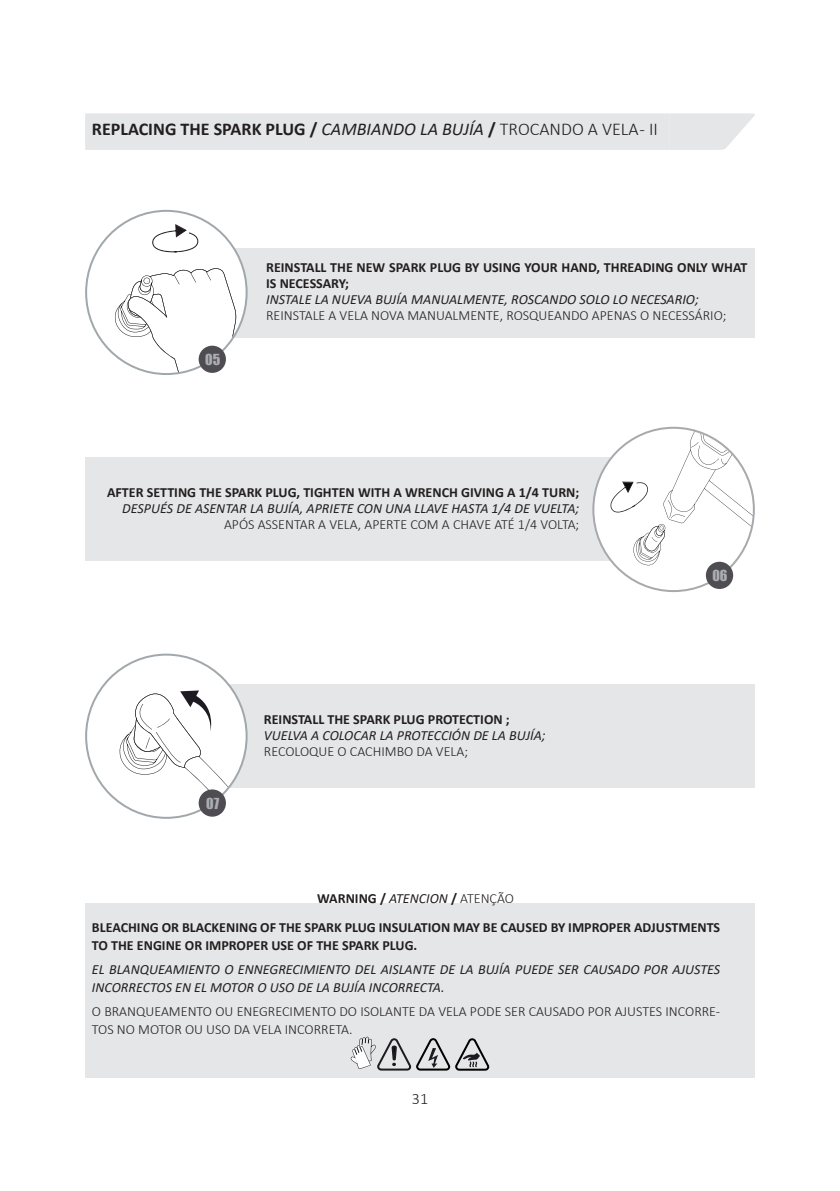
<style>
.page{position:relative;width:840px;height:1191px;background:#fff}
.page>*{position:absolute;margin:0;border:0;box-sizing:border-box;transform-origin:0 0}
.t1{font:700 18px "Calibri";color:#231f20}
.t2{font:300 16px "Calibri";color:#231f20}
.t3{font:700 14px/18px "Calibri";color:#231f20}
.t4{font:italic 14px/18px "Calibri";color:#231f20}
.t5{font:300 14px/18px "Calibri";color:#231f20}
.t6{font:14px "Impact";color:#aaaeb2}
.s1{font-weight:400;font-style:italic}
.s2{font-weight:300}
</style>
<div class="page">
<div style="left:85px;top:903px;width:669px;height:174px;background:#e5e6e7"></div>
<div style="left:85px;top:457px;width:588px;height:104px;background:#e5e6e7"></div>
<div style="left:166px;top:684px;width:588px;height:104px;background:#e5e6e7"></div>
<div style="left:166px;top:248px;width:588px;height:89px;background:#e5e6e7"></div>
<div style="left:85px;top:113px;width:670px;height:37px;background:#e5e6e7"></div>
<svg style="left:85px;top:653px;width:162px;height:166px"></svg>
<svg style="left:592px;top:427px;width:162px;height:165px"></svg>
<svg style="left:85px;top:210px;width:162px;height:165px"></svg>
<div style="left:198px;top:346px;width:28px;height:27px;background:#4f4d52;border-radius:50%"></div>
<div style="left:705px;top:562px;width:27px;height:27px;background:#4f4d52;border-radius:50%"></div>
<div style="left:198px;top:789px;width:28px;height:27px;background:#4f4d52;border-radius:50%"></div>
<svg style="left:350px;top:1036px;width:139px;height:34px"></svg>
<p class="t1" style="left:92px;top:116px;width:567px">REPLACING THE SPARK PLUG / <span class="s1">CAMBIANDO LA BUJÍA</span> / <span class="s2">TROCANDO A VELA - II</span></p>
<p class="t6" style="left:205px;top:349px;width:17px">05</p>
<p class="t3" style="left:266px;top:259px;width:482px;line-height:16px">REINSTALL THE NEW SPARK PLUG BY USING YOUR HAND, THREADING ONLY WHAT<br>IS NECESSARY;</p>
<p class="t4" style="left:266px;top:290px;width:434px">INSTALE LA NUEVA BUJÍA MANUALMENTE, ROSCANDO SOLO LO NECESARIO;</p>
<p class="t5" style="left:266px;top:306px;width:461px">REINSTALE A VELA NOVA MANUALMENTE, ROSQUEANDO APENAS O NECESSÁRIO;</p>
<p class="t3" style="left:107px;top:483px;width:473px">AFTER SETTING THE SPARK PLUG, TIGHTEN WITH A WRENCH GIVING A 1/4 TURN;</p>
<p class="t4" style="left:122px;top:499px;width:458px">DESPUÉS DE ASENTAR LA BUJÍA, APRIETE CON UNA LLAVE HASTA 1/4 DE VUELTA;</p>
<p class="t5" style="left:224px;top:515px;width:356px">APÓS ASSENTAR A VELA, APERTE COM A CHAVE ATÉ 1/4 VOLTA;</p>
<p class="t6" style="left:206px;top:792px;width:14px">07</p>
<p class="t3" style="left:264px;top:710px;width:247px">REINSTALL THE SPARK PLUG PROTECTION ;</p>
<p class="t4" style="left:264px;top:725px;width:283px">VUELVA A COLOCAR LA PROTECCIÓN DE LA BUJÍA;</p>
<p class="t5" style="left:264px;top:742px;width:205px">RECOLOQUE O CACHIMBO DA VELA;</p>
<p class="t3" style="left:317px;top:888px;width:198px">WARNING / <span class="s1">ATENCION</span> / <span class="s2">ATENÇÃO</span></p>
<p class="t6" style="left:712px;top:565px;width:17px">06</p>
<p class="t3" style="left:92px;top:917px;width:629px">BLEACHING OR BLACKENING OF THE SPARK PLUG INSULATION MAY BE CAUSED BY IMPROPER ADJUSTMENTS<br>TO THE ENGINE OR IMPROPER USE OF THE SPARK PLUG.</p>
<p class="t4" style="left:92px;top:959px;width:629px">EL BLANQUEAMIENTO O ENNEGRECIMIENTO DEL AISLANTE DE LA BUJÍA PUEDE SER CAUSADO POR AJUSTES<br>INCORRECTOS EN EL MOTOR O USO DE LA BUJÍA INCORRECTA.</p>
<p class="t5" style="left:92px;top:1001px;width:629px">O BRANQUEAMENTO OU ENEGRECIMENTO DO ISOLANTE DA VELA PODE SER CAUSADO POR AJUSTES INCORRE-<br>TOS NO MOTOR OU USO DA VELA INCORRETA.</p>
<p class="t2" style="left:411px;top:1089px;width:18px">31</p>
</div>
